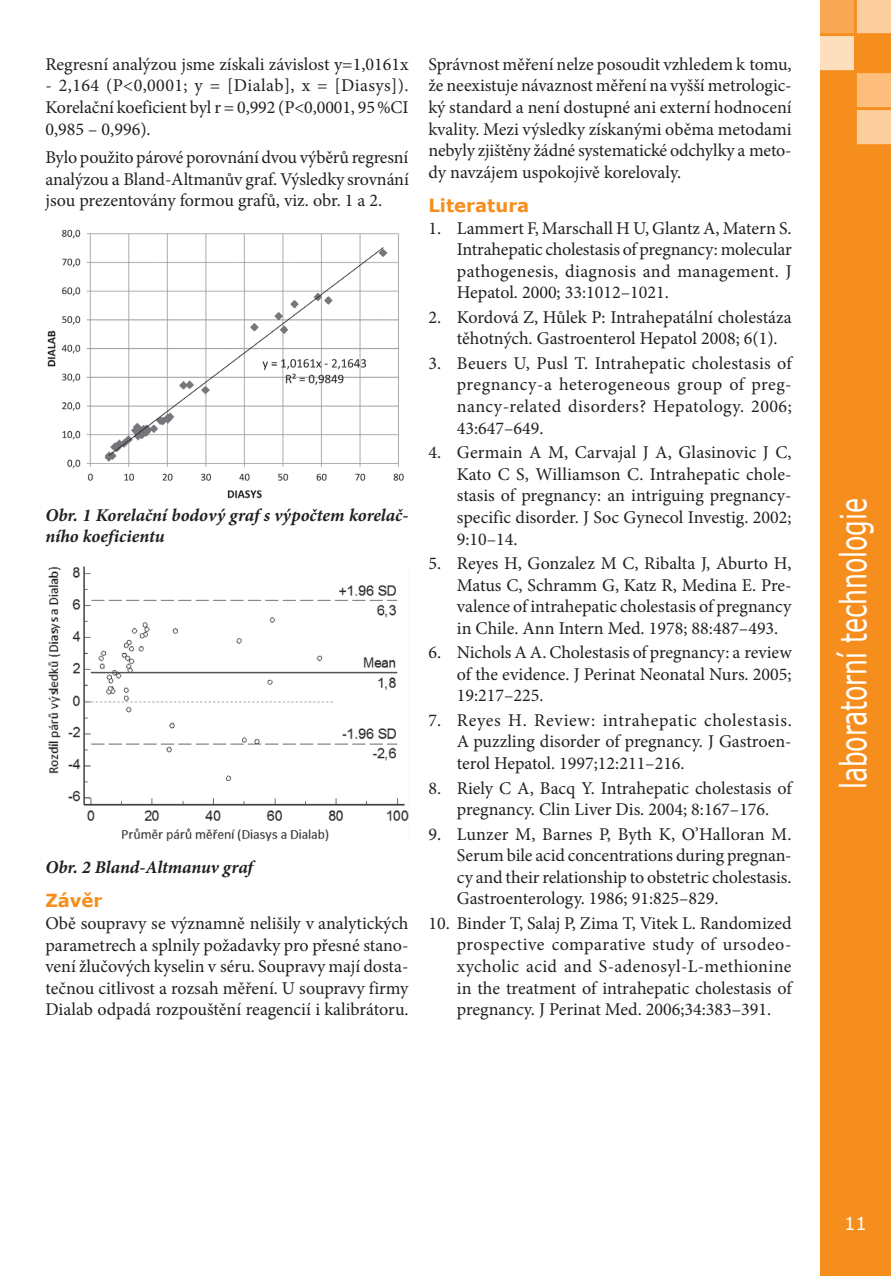
<style>
.page{position:relative;width:891px;height:1276px;background:#fff}
.page>*{position:absolute;margin:0;border:0;box-sizing:border-box;transform-origin:0 0}
.t1{font:36px "Verdana";color:#fff;scale:.7 1}
.t2{font:18px/21.6px "Minion Pro";color:#231f20;text-align:justify}
.t3{font:italic 700 18px/21.6px "Minion Pro";letter-spacing:-.005em;color:#231f20}
.t4{font:700 18px "Verdana";color:#f68e1e}
.t5{font:18px "Verdana";color:#fff}
</style>
<div class="page">
<div style="left:820px;top:0;width:70px;height:1276px;background:#f68e1e"></div>
<img style="left:47px;top:229px;width:357px;height:270px">
<img style="left:47px;top:566px;width:361px;height:276px">
<p class="t2" style="left:45px;top:53px;width:364px">Regresní analýzou jsme získali závislost y=1,0161x</p>
<p class="t2" style="left:45px;top:75px;width:364px">- 2,164 (P&lt;0,0001; y = [Dialab], x = [Diasys]).<br>Korelační koeficient byl r = 0,992 (P&lt;0,0001, 95%CI 0,985 – 0,996).</p>
<p class="t2" style="left:45px;top:147px;width:365px">Bylo použito párové porovnání dvou výběrů regresní analýzou a Bland-Altmanův graf. Výsledky srovnání jsou prezentovány formou grafů, viz. obr. 1 a 2.</p>
<p class="t3" style="left:45px;top:504px;width:364px">Obr. 1 Korelační bodový graf s výpočtem korelač&shy;ního koeficientu</p>
<p class="t3" style="left:45px;top:856px;width:209px">Obr. 2 Bland-Altmanuv graf</p>
<p class="t4" style="left:45px;top:888px;width:59px">Závěr</p>
<p class="t2" style="left:45px;top:912px;width:364px">Obě soupravy se významně nelišily v analytických parametrech a splnily požadavky pro přesné stano&shy;vení žlučových kyselin v séru. Soupravy mají dosta&shy;tečnou citlivost a rozsah měření. U soupravy firmy Dialab odpadá rozpouštění reagencií i kalibrátoru.</p>
<p class="t2" style="left:428px;top:53px;width:364px">Správnost měření nelze posoudit vzhledem k tomu, že neexistuje návaznost měření na vyšší metrologic&shy;ký standard a není dostupné ani externí hodnocení kvality. Mezi výsledky získanými oběma metodami nebyly zjištěny žádné systematické odchylky a meto&shy;dy navzájem uspokojivě korelovaly.</p>
<p class="t4" style="left:428px;top:193px;width:102px">Literatura</p>
<p class="t2" style="left:456px;top:217px;width:336px;text-indent:-28px">1. Lammert F, Marschall H U, Glantz A, Matern S.<br>Intrahepatic cholestasis of pregnancy: molecular pathogenesis, diagnosis and management. J Hepatol. 2000; 33:1012–1021.</p>
<p class="t2" style="left:456px;top:306px;width:336px;text-indent:-28px">2. Kordová Z, Hůlek P: Intrahepatální cholestáza těhotných. Gastroenterol Hepatol 2008; 6(1).</p>
<p class="t2" style="left:456px;top:352px;width:336px;text-indent:-28px">3. Beuers U, Pusl T. Intrahepatic cholestasis of pregnancy-a heterogeneous group of preg&shy;nancy-related disorders? Hepatology. 2006; 43:647–649.</p>
<p class="t2" style="left:456px;top:441px;width:336px;text-indent:-28px">4. Germain A M, Carvajal J A, Glasinovic J C, Kato C S, Williamson C. Intrahepatic chole&shy;stasis of pregnancy: an intriguing pregnancy&shy;specific disorder. J Soc Gynecol Investig. 2002; 9:10–14.</p>
<p class="t2" style="left:456px;top:552px;width:336px;text-indent:-28px">5. Reyes H, Gonzalez M C, Ribalta J, Aburto H, Matus C, Schramm G, Katz R, Medina E. Pre&shy;valence of intrahepatic cholestasis of pregnancy in Chile. Ann Intern Med. 1978; 88:487–493.</p>
<p class="t2" style="left:456px;top:642px;width:336px;text-indent:-28px">6. Nichols A A. Cholestasis of pregnancy: a review of the evidence. J Perinat Neonatal Nurs. 2005; 19:217–225.</p>
<p class="t2" style="left:456px;top:709px;width:336px;text-indent:-28px">7. Reyes H. Review: intrahepatic cholestasis.<br>A puzzling disorder of pregnancy. J Gastroen&shy;terol Hepatol. 1997;12:211–216.</p>
<p class="t2" style="left:428px;top:777px;width:364px;text-align:center">8. Riely C A, Bacq Y. Intrahepatic cholestasis of pregnancy. Clin Liver Dis. 2004; 8:167–176.</p>
<p class="t2" style="left:456px;top:823px;width:336px;text-indent:-28px">9. Lunzer M, Barnes P, Byth K, O’Halloran M.<br>Serum bile acid concentrations during pregnan&shy;cy and their relationship to obstetric cholestasis.<br>Gastroenterology. 1986; 91:825–829.</p>
<p class="t2" style="left:456px;top:912px;width:336px;text-indent:-28px">10. Binder T, Salaj P, Zima T, Vitek L. Randomized prospective comparative study of ursodeo&shy;xycholic acid and S-adenosyl-L-methionine in the treatment of intrahepatic cholestasis of pregnancy. J Perinat Med. 2006;34:383–391.</p>
<h1 class="t1" style="left:828px;top:789px;width:418px;rotate:-90deg">laboratorní technologie</h1>
<p class="t5" style="left:843px;top:1211px;width:24px">11</p>
</div>
